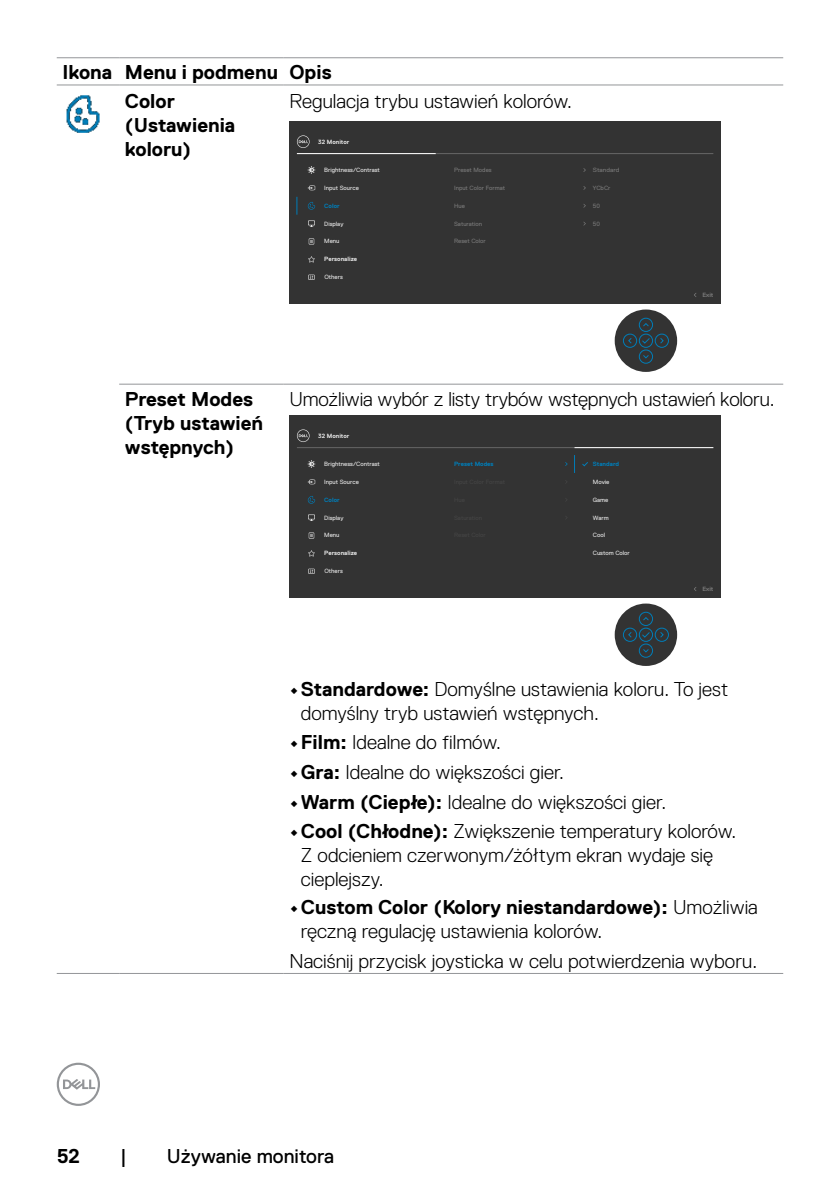
<style>
.page{position:relative;width:840px;height:1191px;background:#fff}
.page>*{position:absolute;margin:0;border:0;box-sizing:border-box;transform-origin:0 0}
.t1{font:300 20px/24px "Dell Replica";color:#000}
.t2{font:700 20px/24px "Dell Replica";color:#000}
.t3{font:20px "Dell Replica";color:#000}
.t4{font:6.2px "Dell Replica";color:#e4e4e4}
.t5{font:6.2px "Dell Replica";color:#777}
.t6{font:700 6.2px "Dell Replica";color:#e4e4e4}
.t7{font:700 6.2px "Dell Replica";color:#007db8}
.t8{font:700 6.2px "Dell Replica";color:#777}
.t9{font:6.2px "Dell Replica";color:#777;scale:1.08 1}
.s1{font-weight:700}
</style>
<div class="page">
<svg style="left:57px;top:1062px;width:43px;height:44px"></svg>
<hr style="left:57px;top:57px;width:62px;height:1px;background:#939598">
<hr style="left:119px;top:57px;width:164px;height:1px;background:#939598">
<hr style="left:283px;top:57px;width:499px;height:1px;background:#939598">
<hr style="left:57px;top:85px;width:62px;height:1px;background:#939598">
<hr style="left:119px;top:85px;width:164px;height:1px;background:#939598">
<hr style="left:283px;top:85px;width:499px;height:1px;background:#939598">
<hr style="left:119px;top:973px;width:164px;height:1px;background:#939598">
<hr style="left:283px;top:973px;width:499px;height:1px;background:#939598">
<hr style="left:119px;top:384px;width:164px;height:1px;background:#939598">
<hr style="left:283px;top:384px;width:499px;height:1px;background:#939598">
<hr style="left:57px;top:973px;width:62px;height:1px;background:#939598">
<img style="left:66px;top:95px;width:34px;height:38px">
<div style="left:289px;top:121px;width:431px;height:183px;background:#333"></div>
<div style="left:614px;top:309px;width:62px;height:63px;background:#333;border-radius:50%"></div>
<div style="left:638px;top:334px;width:14px;height:14px;border:1px solid #007db8;border-radius:50%"></div>
<div style="left:638px;top:350px;width:14px;height:13px;border:1px solid #007db8;border-radius:50%"></div>
<div style="left:638px;top:318px;width:14px;height:14px;border:1px solid #007db8;border-radius:50%"></div>
<div style="left:622px;top:334px;width:14px;height:14px;border:1px solid #007db8;border-radius:50%"></div>
<div style="left:654px;top:334px;width:14px;height:14px;border:1px solid #007db8;border-radius:50%"></div>
<svg style="left:643px;top:355px;width:6px;height:4px"></svg>
<svg style="left:643px;top:323px;width:6px;height:4px"></svg>
<svg style="left:660px;top:338px;width:3px;height:6px"></svg>
<svg style="left:628px;top:338px;width:4px;height:6px"></svg>
<svg style="left:640px;top:337px;width:10px;height:7px"></svg>
<hr style="left:297px;top:153px;width:416px;height:1px;background:#666">
<hr style="left:297px;top:153px;width:138px;height:1px;background:#fff">
<svg style="left:297px;top:135px;width:12px;height:13px"></svg>
<svg style="left:296px;top:197px;width:1px;height:18px"></svg>
<svg style="left:308px;top:238px;width:6px;height:6px"></svg>
<svg style="left:307px;top:185px;width:8px;height:5px"></svg>
<svg style="left:307px;top:202px;width:8px;height:8px"></svg>
<svg style="left:308px;top:256px;width:7px;height:7px"></svg>
<svg style="left:308px;top:275px;width:6px;height:5px"></svg>
<svg style="left:307px;top:166px;width:8px;height:8px"></svg>
<svg style="left:308px;top:220px;width:7px;height:7px"></svg>
<div style="left:289px;top:415px;width:431px;height:183px;background:#333"></div>
<div style="left:614px;top:603px;width:62px;height:63px;background:#333;border-radius:50%"></div>
<div style="left:638px;top:628px;width:14px;height:13px;border:1px solid #007db8;border-radius:50%"></div>
<div style="left:638px;top:643px;width:14px;height:14px;border:1px solid #007db8;border-radius:50%"></div>
<div style="left:638px;top:612px;width:14px;height:14px;border:1px solid #007db8;border-radius:50%"></div>
<div style="left:622px;top:628px;width:14px;height:13px;border:1px solid #007db8;border-radius:50%"></div>
<div style="left:654px;top:628px;width:14px;height:13px;border:1px solid #007db8;border-radius:50%"></div>
<svg style="left:643px;top:649px;width:6px;height:4px"></svg>
<svg style="left:643px;top:617px;width:6px;height:4px"></svg>
<svg style="left:660px;top:632px;width:3px;height:6px"></svg>
<svg style="left:628px;top:632px;width:4px;height:6px"></svg>
<svg style="left:640px;top:631px;width:10px;height:7px"></svg>
<hr style="left:297px;top:447px;width:416px;height:1px;background:#666">
<hr style="left:574px;top:447px;width:139px;height:1px;background:#fff">
<svg style="left:297px;top:429px;width:12px;height:13px"></svg>
<svg style="left:308px;top:532px;width:6px;height:6px"></svg>
<svg style="left:307px;top:479px;width:8px;height:5px"></svg>
<svg style="left:307px;top:496px;width:8px;height:8px"></svg>
<svg style="left:308px;top:550px;width:7px;height:7px"></svg>
<svg style="left:308px;top:568px;width:6px;height:6px"></svg>
<svg style="left:307px;top:460px;width:8px;height:8px"></svg>
<svg style="left:308px;top:514px;width:7px;height:7px"></svg>
<svg style="left:582px;top:462px;width:6px;height:5px"></svg>
<p class="t2" style="left:125px;top:58px;width:208px;line-height:28.8px;text-indent:-62px">Ikona Menu i podmenu Opis<br>Color</p>
<p class="t2" style="left:125px;top:113px;width:112px">(Ustawienia koloru)</p>
<p class="t1" style="left:289px;top:89px;width:284px">Regulacja trybu ustawień kolorów.</p>
<p class="t6" style="left:318px;top:138px;width:33px">32 Monitor</p>
<p class="t4" style="left:324px;top:166px;width:57px">Brightness/Contrast</p>
<p class="t4" style="left:324px;top:184px;width:36px">Input Source</p>
<p class="t7" style="left:324px;top:202px;width:17px">Color</p>
<p class="t4" style="left:324px;top:220px;width:21px">Display</p>
<p class="t4" style="left:324px;top:238px;width:17px">Menu</p>
<p class="t6" style="left:324px;top:256px;width:34px">Personalize</p>
<p class="t4" style="left:324px;top:273px;width:20px">Others</p>
<p class="t5" style="left:454px;top:166px;width:39px">Preset Modes</p>
<p class="t5" style="left:454px;top:184px;width:52px">Input Color Format</p>
<p class="t5" style="left:454px;top:202px;width:12px">Hue</p>
<p class="t5" style="left:454px;top:220px;width:30px">Saturation</p>
<p class="t5" style="left:454px;top:238px;width:33px">Reset Color</p>
<p class="t9" style="left:592px;top:166px;width:26px">Standard</p>
<p class="t5" style="left:592px;top:184px;width:19px">YCbCr</p>
<p class="t5" style="left:592px;top:202px;width:9px">50</p>
<p class="t5" style="left:592px;top:220px;width:9px">50</p>
<p class="t8" style="left:702px;top:291px;width:13px">Exit</p>
<p class="t2" style="left:125px;top:387px;width:140px">Preset Modes (Tryb ustawień wstępnych)</p>
<p class="t1" style="left:289px;top:387px;width:486px">Umożliwia wybór z listy trybów wstępnych ustawień koloru.</p>
<p class="t6" style="left:318px;top:432px;width:33px">32 Monitor</p>
<p class="t4" style="left:324px;top:460px;width:57px">Brightness/Contrast</p>
<p class="t7" style="left:454px;top:460px;width:41px">Preset Modes</p>
<p class="t7" style="left:592px;top:460px;width:28px">Standard</p>
<p class="t4" style="left:592px;top:478px;width:18px">Movie</p>
<p class="t4" style="left:592px;top:496px;width:17px">Game</p>
<p class="t4" style="left:592px;top:514px;width:18px">Warm</p>
<p class="t4" style="left:592px;top:532px;width:14px">Cool</p>
<p class="t4" style="left:592px;top:550px;width:38px">Custom Color</p>
<p class="t4" style="left:324px;top:478px;width:36px">Input Source</p>
<p class="t7" style="left:324px;top:496px;width:17px">Color</p>
<p class="t4" style="left:324px;top:514px;width:21px">Display</p>
<p class="t4" style="left:324px;top:532px;width:17px">Menu</p>
<p class="t6" style="left:324px;top:550px;width:34px">Personalize</p>
<p class="t4" style="left:324px;top:567px;width:20px">Others</p>
<p class="t8" style="left:702px;top:585px;width:13px">Exit</p>
<p class="t1" style="left:300px;top:677px;width:428px;text-indent:-11px"><span class="s1">•Standardowe:</span> Domyślne ustawienia koloru. To jest domyślny tryb ustawień wstępnych.</p>
<p class="t1" style="left:289px;top:730px;width:213px"><span class="s1">•Film:</span> Idealne do filmów.</p>
<p class="t1" style="left:289px;top:760px;width:276px"><span class="s1">•Gra:</span> Idealne do większości gier.</p>
<p class="t1" style="left:289px;top:790px;width:378px"><span class="s1">•Warm (Ciepłe):</span> Idealne do większości gier.</p>
<p class="t1" style="left:300px;top:819px;width:436px;text-indent:-11px"><span class="s1">•Cool (Chłodne):</span> Zwiększenie temperatury kolorów.<br>Z odcieniem czerwonym/żółtym ekran wydaje się cieplejszy.</p>
<p class="t1" style="left:300px;top:895px;width:458px;text-indent:-11px"><span class="s1">•Custom Color (Kolory niestandardowe):</span> Umożliwia ręczną regulację ustawienia kolorów.</p>
<p class="t1" style="left:289px;top:949px;width:469px">Naciśnij przycisk joysticka w celu potwierdzenia wyboru.</p>
<p class="t2" style="left:57px;top:1143px;width:25px">52</p>
<p class="t3" style="left:120px;top:1144px;width:8px">|</p>
<p class="t3" style="left:167px;top:1144px;width:168px">Używanie monitora</p>
</div>
